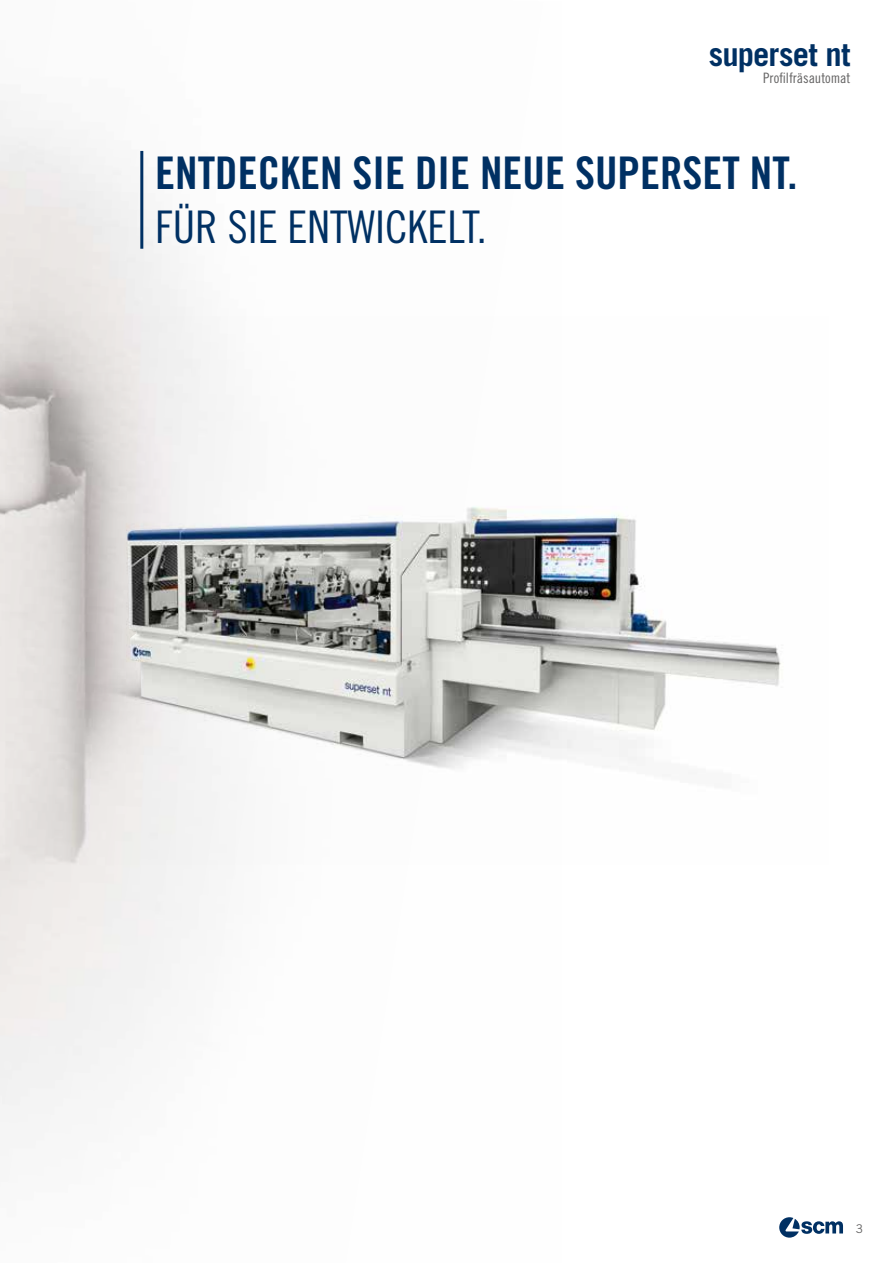
<style>
.page{position:relative;width:893px;height:1263px;background:#fff}
.page>*{position:absolute;margin:0;border:0;box-sizing:border-box;transform-origin:0 0}
.t1{font:45px "Trade Gothic LT Std Bd Cn 20";color:#003063}
.t2{font:45px "Trade Gothic LT Std Cn 18";color:#003063}
.t3{font:700 32.55px "Trade Gothic LT Std";letter-spacing:-.025em;color:#003063}
.t4{font:14.4px "Trade Gothic LT Std Cn 18";color:#646363}
.t5{font:12px "Trade Gothic LT Std";color:#646363}
</style>
<div class="page">
<img style="left:5px;top:316px;width:776px;height:549px">
<img style="left:127px;top:507px;width:652px;height:250px">
<svg style="left:779px;top:1217px;width:64px;height:20px"></svg>
<hr style="left:140px;top:151px;width:3px;height:98px;background:#003063">
<p class="t3" style="left:709px;top:34px;width:143px">superset nt</p>
<p class="t4" style="left:763px;top:70px;width:89px">Profilfräsautomat</p>
<p class="t1" style="left:155px;top:146px;width:644px">ENTDECKEN SIE DIE NEUE SUPERSET NT.</p>
<p class="t2" style="left:155px;top:200px;width:333px">FÜR SIE ENTWICKELT.</p>
<p class="t5" style="left:856px;top:1222px;width:9px">3</p>
</div>
